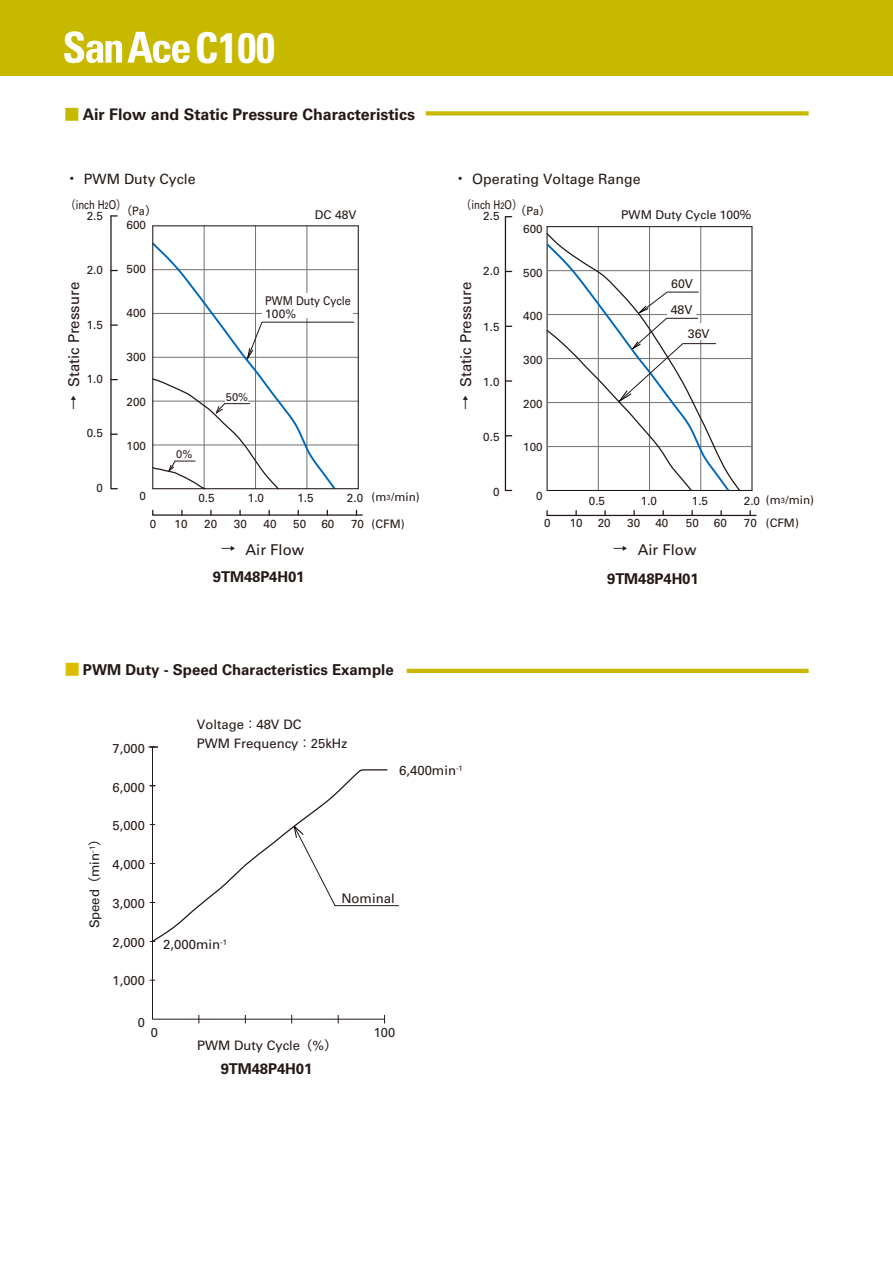
<style>
.page{position:relative;width:893px;height:1263px;background:#fff}
.page>*{position:absolute;margin:0;border:0;box-sizing:border-box;transform-origin:0 0}
.t1{font:700 condensed 42.45px "Univers LT Std";color:#fff}
.t2{font:700 15.9px "Univers LT Std";color:#231815}
.t3{font:700 15px "Univers LT Std";color:#231815}
.t4{font:14.85px "Univers LT Std";color:#231815}
.t5{font:700 14.85px "Univers LT Std";letter-spacing:-.01em;color:#231815}
.t6{font:14.1px "Univers LT Std";color:#231815}
.t7{font:13.2px "Univers LT Std";color:#231815}
.t8{font:13.05px/19.5px "Univers LT Std";color:#231815}
.t9{font:12.9px "Univers LT Std";color:#231815}
.t10{font:12.3px/26.2px "Univers LT Std";color:#231815}
.t11{font:12px "Univers LT Std";color:#231815}
.t12{font:12px "Univers LT Std";color:#231815;scale:.8 1}
.t13{font:12px/13.8px "Univers LT Std";color:#231815;scale:.9 1}
.t14{font:11.7px "Univers LT Std";color:#231815}
.t15{font:11.55px "Shin Go Pro";color:#231815;scale:.95 1}
.t16{font:11.1px "Univers LT Std";color:#231815}
.s1{font-family:"Shin Go Pro";font-weight:500;font-size:15px;color:#c7b900}
.s2{font-family:"Shin Go Pro";font-weight:500;font-size:14.85px}
.s3{font-family:"Shin Go Pro";font-size:11.55px}
.s4{font-size:9.45px}
.s5{font-family:"Univers LT Std"}
.s6{font-family:"Shin Go Pro"}
.s7{font-size:7.5px}
.s8{font-family:"Shin Go Pro";font-weight:500;color:#dcbd00}
.s9{font-family:"Shin Go Pro";font-size:12.45px}
</style>
<div class="page">
<hr style="left:153px;top:269px;width:205px;height:1px;background:#727172">
<hr style="left:153px;top:444px;width:205px;height:1px;background:#727172">
<hr style="left:153px;top:401px;width:205px;height:1px;background:#727172">
<hr style="left:153px;top:357px;width:205px;height:1px;background:#727172">
<hr style="left:153px;top:313px;width:205px;height:1px;background:#727172">
<hr style="left:204px;top:226px;width:1px;height:263px;background:#727172">
<hr style="left:255px;top:226px;width:1px;height:263px;background:#727172">
<hr style="left:306px;top:226px;width:1px;height:263px;background:#727172">
<svg style="left:152px;top:509px;width:211px;height:7px"></svg>
<svg style="left:110px;top:215px;width:8px;height:275px"></svg>
<svg style="left:153px;top:241px;width:184px;height:249px"></svg>
<hr style="left:153px;top:225px;width:205px;height:1px;background:#231815">
<hr style="left:153px;top:488px;width:205px;height:1px;background:#231815">
<hr style="left:152px;top:226px;width:1px;height:263px;background:#231815">
<hr style="left:358px;top:226px;width:1px;height:263px;background:#231815">
<div style="left:263px;top:293px;width:90px;height:25px;background:#fff"></div>
<svg style="left:246px;top:321px;width:109px;height:41px"></svg>
<svg style="left:152px;top:377px;width:128px;height:113px"></svg>
<hr style="left:700px;top:227px;width:1px;height:263px;background:#727172">
<hr style="left:649px;top:227px;width:1px;height:263px;background:#727172">
<hr style="left:598px;top:227px;width:1px;height:263px;background:#727172">
<hr style="left:547px;top:227px;width:1px;height:263px;background:#231815">
<hr style="left:751px;top:227px;width:1px;height:263px;background:#231815">
<hr style="left:547px;top:314px;width:205px;height:1px;background:#727172">
<hr style="left:547px;top:358px;width:205px;height:1px;background:#727172">
<hr style="left:547px;top:402px;width:205px;height:1px;background:#727172">
<hr style="left:547px;top:446px;width:205px;height:1px;background:#727172">
<hr style="left:547px;top:490px;width:205px;height:1px;background:#231815">
<hr style="left:547px;top:226px;width:205px;height:1px;background:#231815">
<hr style="left:547px;top:270px;width:205px;height:1px;background:#727172">
<hr style="left:547px;top:515px;width:209px;height:1px;background:#231815">
<hr style="left:505px;top:217px;width:1px;height:273px;background:#231815">
<svg style="left:506px;top:380px;width:6px;height:2px"></svg>
<svg style="left:546px;top:241px;width:185px;height:250px"></svg>
<svg style="left:546px;top:273px;width:170px;height:218px"></svg>
<div style="left:0;top:0;width:893px;height:76px;background:#c7b900"></div>
<div style="left:426px;top:111px;width:383px;height:5px;background:#c7b900"></div>
<hr style="left:407px;top:669px;width:402px;height:4px;background:#c7b900">
<svg style="left:152px;top:747px;width:233px;height:273px"></svg>
<hr style="left:335px;top:905px;width:64px;height:1px;background:#231815">
<svg style="left:149px;top:746px;width:9px;height:2px"></svg>
<svg style="left:150px;top:769px;width:238px;height:174px"></svg>
<svg style="left:64px;top:31px;width:126px;height:32px"></svg>
<h1 class="t1" style="left:195px;top:22px;width:82px">C100</h1>
<h2 class="t2" style="left:64px;top:105px;width:352px"><span class="s1">■</span> Air Flow and Static Pressure Characteristics</h2>
<p class="t6" style="left:64px;top:171px;width:133px"><span class="s2">・</span> PWM Duty Cycle</p>
<p class="t6" style="left:453px;top:171px;width:189px"><span class="s2">・</span> Operating Voltage Range</p>
<p class="t12" style="left:67px;top:198px;width:75px"><span class="s3">（</span>inch H<span class="s4">2</span>O<span class="s3">）</span></p>
<p class="t15" style="left:121px;top:201px;width:38px">（<span class="s5">Pa</span>）</p>
<p class="t11" style="left:315px;top:208px;width:43px">DC 48V</p>
<p class="t14" style="left:87px;top:209px;width:18px">2.5</p>
<p class="t14" style="left:127px;top:218px;width:21px">600</p>
<p class="t12" style="left:462px;top:198px;width:75px"><span class="s3">（</span>inch H<span class="s4">2</span>O<span class="s3">）</span></p>
<p class="t15" style="left:516px;top:201px;width:38px">（<span class="s5">Pa</span>）</p>
<p class="t14" style="left:483px;top:209px;width:18px">2.5</p>
<p class="t14" style="left:523px;top:222px;width:21px">600</p>
<p class="t11" style="left:621px;top:208px;width:132px">PWM Duty Cycle 100<span class="s3">％</span></p>
<p class="t4" style="left:65px;top:410px;width:130px;rotate:-90deg"><span class="s6">→</span> Static Pressure</p>
<p class="t14" style="left:87px;top:263px;width:18px">2.0</p>
<p class="t14" style="left:87px;top:318px;width:18px">1.5</p>
<p class="t14" style="left:87px;top:372px;width:18px">1.0</p>
<p class="t14" style="left:127px;top:262px;width:21px">500</p>
<p class="t14" style="left:127px;top:306px;width:21px">400</p>
<p class="t14" style="left:127px;top:350px;width:21px">300</p>
<p class="t14" style="left:127px;top:394px;width:21px">200</p>
<p class="t13" style="left:265px;top:294px;width:97px">PWM Duty Cycle<br>100%</p>
<p class="t16" style="left:226px;top:390px;width:24px">50%</p>
<p class="t4" style="left:457px;top:410px;width:130px;rotate:-90deg"><span class="s6">→</span> Static Pressure</p>
<p class="t14" style="left:483px;top:264px;width:18px">2.0</p>
<p class="t14" style="left:483px;top:319px;width:18px">1.5</p>
<p class="t14" style="left:483px;top:375px;width:18px">1.0</p>
<p class="t14" style="left:523px;top:266px;width:21px">500</p>
<p class="t14" style="left:523px;top:309px;width:21px">400</p>
<p class="t14" style="left:523px;top:353px;width:21px">300</p>
<p class="t14" style="left:523px;top:397px;width:21px">200</p>
<p class="t10" style="left:671px;top:270px;width:24px">60V<br>48V</p>
<p class="t10" style="left:688px;top:320px;width:23px">36V</p>
<p class="t14" style="left:87px;top:426px;width:18px">0.5</p>
<p class="t14" style="left:127px;top:439px;width:21px">100</p>
<p class="t16" style="left:176px;top:448px;width:18px">0%</p>
<p class="t14" style="left:483px;top:430px;width:18px">0.5</p>
<p class="t14" style="left:523px;top:440px;width:21px">100</p>
<p class="t14" style="left:97px;top:481px;width:8px">0</p>
<p class="t14" style="left:140px;top:489px;width:8px">0</p>
<p class="t14" style="left:198px;top:491px;width:18px">0.5</p>
<p class="t14" style="left:248px;top:491px;width:18px">1.0</p>
<p class="t14" style="left:297px;top:491px;width:18px">1.5</p>
<p class="t14" style="left:347px;top:491px;width:18px">2.0</p>
<p class="t14" style="left:371px;top:490px;width:50px">(m<span class="s7">3</span>/min)</p>
<p class="t14" style="left:493px;top:485px;width:8px">0</p>
<p class="t14" style="left:536px;top:489px;width:8px">0</p>
<p class="t14" style="left:766px;top:493px;width:50px">(m<span class="s7">3</span>/min)</p>
<p class="t14" style="left:589px;top:494px;width:18px">0.5</p>
<p class="t14" style="left:641px;top:494px;width:18px">1.0</p>
<p class="t14" style="left:692px;top:494px;width:18px">1.5</p>
<p class="t14" style="left:744px;top:494px;width:18px">2.0</p>
<p class="t14" style="left:150px;top:517px;width:8px">0</p>
<p class="t14" style="left:175px;top:517px;width:15px">10</p>
<p class="t14" style="left:204px;top:517px;width:15px">20</p>
<p class="t14" style="left:234px;top:517px;width:15px">30</p>
<p class="t14" style="left:264px;top:517px;width:15px">40</p>
<p class="t14" style="left:293px;top:517px;width:15px">50</p>
<p class="t14" style="left:321px;top:517px;width:15px">60</p>
<p class="t14" style="left:351px;top:517px;width:15px">70</p>
<p class="t14" style="left:371px;top:516px;width:35px">(CFM)</p>
<p class="t14" style="left:544px;top:516px;width:8px">0</p>
<p class="t14" style="left:570px;top:516px;width:15px">10</p>
<p class="t14" style="left:598px;top:516px;width:15px">20</p>
<p class="t14" style="left:627px;top:516px;width:15px">30</p>
<p class="t14" style="left:655px;top:516px;width:15px">40</p>
<p class="t14" style="left:686px;top:516px;width:15px">50</p>
<p class="t14" style="left:714px;top:516px;width:15px">60</p>
<p class="t14" style="left:744px;top:516px;width:15px">70</p>
<p class="t14" style="left:766px;top:516px;width:35px">(CFM)</p>
<p class="t4" style="left:221px;top:541px;width:85px"><span class="s6">→</span> Air Flow</p>
<p class="t4" style="left:613px;top:541px;width:85px"><span class="s6">→</span> Air Flow</p>
<p class="t5" style="left:213px;top:568px;width:93px">9TM48P4H01</p>
<p class="t5" style="left:607px;top:570px;width:93px">9TM48P4H01</p>
<p class="t3" style="left:65px;top:661px;width:331px"><span class="s8">■</span> PWM Duty - Speed Characteristics Example</p>
<p class="t9" style="left:113px;top:741px;width:34px">7,000</p>
<p class="t8" style="left:197px;top:714px;width:152px">Voltage<span class="s9">：</span>48V DC<br>PWM Frequency<span class="s9">：</span>25kHz</p>
<p class="t8" style="left:85px;top:928px;width:96px;rotate:-90deg">Speed<span class="s9">（</span>min<sup>-1</sup><span class="s9">）</span></p>
<p class="t9" style="left:113px;top:779px;width:34px">6,000</p>
<p class="t9" style="left:113px;top:818px;width:34px">5,000</p>
<p class="t9" style="left:113px;top:857px;width:34px">4,000</p>
<p class="t9" style="left:113px;top:895px;width:34px">3,000</p>
<p class="t9" style="left:113px;top:934px;width:34px">2,000</p>
<p class="t9" style="left:113px;top:973px;width:34px">1,000</p>
<p class="t7" style="left:163px;top:937px;width:65px">2,000min<sup>-1</sup></p>
<p class="t9" style="left:138px;top:1014px;width:9px">0</p>
<p class="t9" style="left:151px;top:1024px;width:9px">0</p>
<p class="t8" style="left:197px;top:1036px;width:141px">PWM Duty Cycle<span class="s9">（</span>%<span class="s9">）</span></p>
<p class="t5" style="left:221px;top:1060px;width:93px">9TM48P4H01</p>
<p class="t7" style="left:399px;top:762px;width:65px">6,400min<sup>-1</sup></p>
<p class="t7" style="left:341px;top:890px;width:55px">Nominal</p>
<p class="t9" style="left:374px;top:1024px;width:23px">100</p>
</div>
